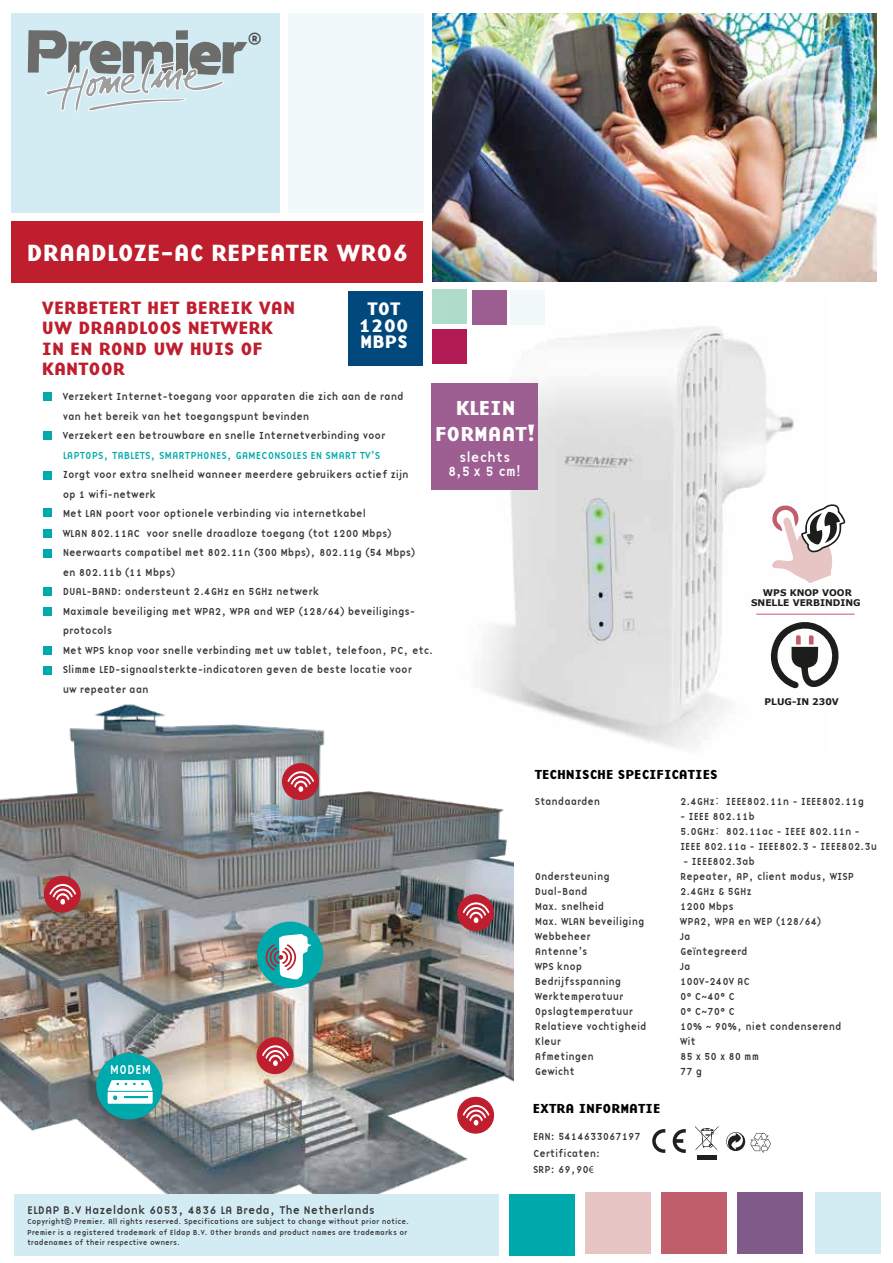
<style>
.page{position:relative;width:893px;height:1263px;background:#fff}
.page>*{position:absolute;margin:0;border:0;box-sizing:border-box;transform-origin:0 0}
.t1{font:24.45px "Base Nine B";color:#fff}
.t2{font:21px/25.5px "Base Nine B";color:#fff;text-align:center}
.t3{font:18.75px/16.5px "Base Nine B";color:#fff;text-align:center}
.t4{font:18.45px/20.4px "Base Nine B";color:#be1e2d}
.t5{font:13.8px/14.5px "Base Nine";letter-spacing:-.01em;color:#fff;text-align:center}
.t6{font:13.65px "Base Nine B";color:#000}
.t7{font:13.35px "Base Nine";color:#444443}
.t8{font:13.2px "Base Nine";letter-spacing:-.01em;color:#fff;scale:.92 1}
.t9{font:11.4px "Base Nine";letter-spacing:-.01em;color:#343433}
.t10{font:10.5px/19.5px "Base Nine";letter-spacing:-.015em;color:#343433;scale:.94 1}
.t11{font:10.5px/16.5px "Base Nine";letter-spacing:-.015em;color:#343433;scale:.92 1}
.t12{font:10.5px "Base Nine";letter-spacing:-.015em;color:#00a9ab;scale:.94 1}
.t13{font:700 9.15px/10.5px "Verdana";color:#1d1e1c;text-align:center}
.t14{font:7.5px/10.5px "Base Nine";letter-spacing:-.01em;color:#343433}
.s1{font-family:"Koz Go Pr 6 N"}
.s2{font-family:"Myriad Pro"}
</style>
<div class="page">
<img style="left:0;top:704px;width:514px;height:538px">
<div style="left:44px;top:876px;width:37px;height:37px;background:#be1e2d;border-radius:50%"></div>
<svg style="left:49px;top:884px;width:27px;height:20px"></svg>
<div style="left:96px;top:1053px;width:67px;height:66px;background:#00a9ab;border-radius:50%"></div>
<svg style="left:108px;top:1080px;width:45px;height:24px"></svg>
<div style="left:737px;top:1193px;width:66px;height:61px;background:#805b89"></div>
<div style="left:815px;top:1193px;width:65px;height:61px;background:#d3ebf2"></div>
<div style="left:661px;top:1193px;width:66px;height:61px;background:#c05f6b"></div>
<div style="left:585px;top:1193px;width:66px;height:61px;background:#e6c5c4"></div>
<div style="left:509px;top:1194px;width:65px;height:62px;background:#00a9ab"></div>
<div style="left:15px;top:1194px;width:484px;height:62px;background:#d3ebf2"></div>
<div style="left:44px;top:393px;width:8px;height:8px;background:#00a9ab"></div>
<div style="left:44px;top:431px;width:8px;height:8px;background:#00a9ab"></div>
<div style="left:44px;top:471px;width:8px;height:8px;background:#00a9ab"></div>
<div style="left:44px;top:530px;width:8px;height:8px;background:#00a9ab"></div>
<div style="left:44px;top:549px;width:8px;height:8px;background:#00a9ab"></div>
<div style="left:44px;top:607px;width:8px;height:8px;background:#00a9ab"></div>
<div style="left:44px;top:646px;width:8px;height:8px;background:#00a9ab"></div>
<div style="left:44px;top:509px;width:8px;height:8px;background:#00a9ab"></div>
<div style="left:44px;top:588px;width:8px;height:8px;background:#00a9ab"></div>
<div style="left:44px;top:666px;width:8px;height:8px;background:#00a9ab"></div>
<div style="left:288px;top:14px;width:135px;height:199px;background:#f2f9fa"></div>
<div style="left:12px;top:14px;width:268px;height:199px;background:#d3ebf2"></div>
<div style="left:12px;top:221px;width:411px;height:62px;background:#be1e2d"></div>
<svg style="left:726px;top:1132px;width:45px;height:21px"></svg>
<div style="left:698px;top:1154px;width:19px;height:5px;background:#221f20"></div>
<svg style="left:695px;top:1126px;width:23px;height:24px"></svg>
<svg style="left:652px;top:1129px;width:13px;height:24px"></svg>
<svg style="left:673px;top:1129px;width:13px;height:24px"></svg>
<svg style="left:28px;top:30px;width:219px;height:83px"></svg>
<img style="left:433px;top:14px;width:443px;height:268px">
<div style="left:349px;top:291px;width:74px;height:74px;background:#01497c"></div>
<img style="left:447px;top:296px;width:380px;height:462px">
<div style="left:257px;top:921px;width:66px;height:67px;background:#00a9ab;border-radius:50%"></div>
<svg style="left:266px;top:934px;width:45px;height:46px"></svg>
<div style="left:282px;top:763px;width:37px;height:37px;background:#be1e2d;border-radius:50%"></div>
<svg style="left:287px;top:771px;width:27px;height:21px"></svg>
<div style="left:257px;top:1037px;width:36px;height:37px;background:#be1e2d;border-radius:50%"></div>
<svg style="left:262px;top:1045px;width:27px;height:21px"></svg>
<div style="left:457px;top:894px;width:37px;height:37px;background:#be1e2d;border-radius:50%"></div>
<svg style="left:463px;top:902px;width:26px;height:21px"></svg>
<div style="left:457px;top:1097px;width:37px;height:37px;background:#be1e2d;border-radius:50%"></div>
<svg style="left:463px;top:1105px;width:26px;height:20px"></svg>
<div style="left:472px;top:290px;width:34px;height:35px;background:#9d5e91"></div>
<div style="left:510px;top:290px;width:35px;height:35px;background:#f1f8f9"></div>
<div style="left:432px;top:330px;width:35px;height:34px;background:#b01b53"></div>
<div style="left:432px;top:289px;width:35px;height:35px;background:#b0dcca"></div>
<hr style="left:756px;top:614px;width:99px;height:1px;background:#c45b69">
<svg style="left:771px;top:503px;width:75px;height:80px"></svg>
<svg style="left:769px;top:618px;width:70px;height:71px"></svg>
<div style="left:432px;top:384px;width:106px;height:106px;background:#9d5e91"></div>
<p class="t7" style="left:248px;top:29px;width:15px">®</p>
<h1 class="t1" style="left:27px;top:233px;width:383px">DRAADLOZE-AC REPEATER WR06</h1>
<h3 class="t4" style="left:42px;top:297px;width:255px">VERBETERT HET BEREIK VAN<br>UW DRAADLOOS NETWERK<br>IN EN ROND UW HUIS OF<br>KANTOOR</h3>
<h3 class="t3" style="left:359px;top:299px;width:51px">TOT<br>1200<br>MBPS</h3>
<p class="t10" style="left:63px;top:387px;width:364px">Verzekert Internet-toegang voor apparaten die zich aan de rand van het bereik van het toegangspunt bevinden<br>Verzekert een betrouwbare en snelle Internetverbinding voor</p>
<p class="t12" style="left:63px;top:448px;width:339px">LAPTOPS, TABLETS, SMARTPHONES, GAMECONSOLES EN SMART TV’S</p>
<p class="t10" style="left:63px;top:465px;width:396px">Zorgt voor extra snelheid wanneer meerdere gebruikers actief zijn<br>op 1 wifi-netwerk<br>Met LAN poort voor optionele verbinding via internetkabel<br>WLAN 802.11AC voor snelle draadloze toegang (tot 1200 Mbps)<br>Neerwaarts compatibel met 802.11n (300 Mbps), 802.11g (54 Mbps)<br>en 802.11b (11 Mbps)<br>DUAL-BAND: ondersteunt 2.4GHz en 5GHz netwerk<br>Maximale beveiliging met WPA2, WPA and WEP (128/64) beveiligings&shy;protocols<br>Met WPS knop voor snelle verbinding met uw tablet, telefoon, PC, etc.<br>Slimme LED-signaalsterkte-indicatoren geven de beste locatie voor<br>uw repeater aan</p>
<h2 class="t2" style="left:435px;top:394px;width:103px">KLEIN<br>FORMAAT!</h2>
<h3 class="t5" style="left:448px;top:449px;width:76px">slechts<br>8,5 x 5 cm!</h3>
<h3 class="t6" style="left:535px;top:763px;width:184px">TECHNISCHE SPECIFICATIES</h3>
<p class="t13" style="left:751px;top:587px;width:111px">WPS KNOP VOOR<br>SNELLE VERBINDING</p>
<p class="t13" style="left:765px;top:696px;width:76px">PLUG-IN 230V</p>
<p class="t8" style="left:110px;top:1060px;width:47px">MODEM</p>
<p class="t9" style="left:27px;top:1201px;width:350px">ELDAP B.V Hazeldonk 6053, 4836 LA Breda, The Netherlands</p>
<p class="t14" style="left:27px;top:1216px;width:384px">Copyright© Premier. All rights reserved. Specifications are subject to change without prior notice.<br>Premier is a registered trademark of Eldap B.V. Other brands and product names are trademarks or tradenames of their respective owners.</p>
<p class="t11" style="left:535px;top:793px;width:73px">Standaarden</p>
<p class="t11" style="left:680px;top:793px;width:202px">2.4GHz<span class="s1">：</span> IEEE802.11n - IEEE802.11g</p>
<p class="t11" style="left:680px;top:808px;width:216px;line-height:15px">- IEEE 802.11b<br>5.0GHz<span class="s1">：</span> 802.11ac - IEEE 802.11n -<br>IEEE 802.11a - IEEE802.3 - IEEE802.3u</p>
<p class="t11" style="left:683px;top:853px;width:80px">- IEEE802.3ab</p>
<p class="t11" style="left:535px;top:868px;width:83px">Ondersteuning</p>
<p class="t11" style="left:680px;top:868px;width:191px">Repeater, AP, client modus, WISP</p>
<p class="t11" style="left:535px;top:883px;width:59px">Dual-Band</p>
<p class="t11" style="left:680px;top:883px;width:80px">2.4GHz &amp; 5GHz</p>
<p class="t11" style="left:535px;top:898px;width:77px">Max. snelheid</p>
<p class="t11" style="left:680px;top:898px;width:60px">1200 Mbps</p>
<p class="t11" style="left:535px;top:913px;width:121px">Max. WLAN beveiliging</p>
<p class="t11" style="left:680px;top:913px;width:155px">WPA2, WPA en WEP (128/64)</p>
<p class="t11" style="left:535px;top:928px;width:63px">Webbeheer</p>
<p class="t11" style="left:680px;top:928px;width:13px">Ja</p>
<p class="t11" style="left:535px;top:943px;width:59px">Antenne’s</p>
<p class="t11" style="left:680px;top:943px;width:75px">Geïntegreerd</p>
<p class="t11" style="left:535px;top:958px;width:53px">WPS knop</p>
<p class="t11" style="left:680px;top:958px;width:13px">Ja</p>
<p class="t11" style="left:535px;top:973px;width:96px">Bedrijfsspanning</p>
<p class="t11" style="left:680px;top:973px;width:77px">100V-240V AC</p>
<p class="t11" style="left:535px;top:988px;width:98px">Werktemperatuur</p>
<p class="t11" style="left:680px;top:988px;width:61px">0° C~40° C</p>
<p class="t11" style="left:535px;top:1003px;width:108px">Opslagtemperatuur</p>
<p class="t11" style="left:680px;top:1003px;width:61px">0° C~70° C</p>
<p class="t11" style="left:535px;top:1018px;width:123px">Relatieve vochtigheid</p>
<p class="t11" style="left:680px;top:1018px;width:177px">10% ~ 90%, niet condenserend</p>
<p class="t11" style="left:535px;top:1033px;width:30px">Kleur</p>
<p class="t11" style="left:680px;top:1033px;width:19px">Wit</p>
<p class="t11" style="left:535px;top:1048px;width:66px">Afmetingen</p>
<p class="t11" style="left:680px;top:1048px;width:88px">85 x 50 x 80 mm</p>
<p class="t11" style="left:535px;top:1063px;width:45px">Gewicht</p>
<p class="t11" style="left:680px;top:1063px;width:26px">77 g</p>
<h3 class="t6" style="left:533px;top:1098px;width:129px">EXTRA INFORMATIE</h3>
<p class="t11" style="left:533px;top:1128px;width:119px">EAN: 5414633067197<br>Certificaten:<br>SRP: 69,90<span class="s2">€</span></p>
</div>
